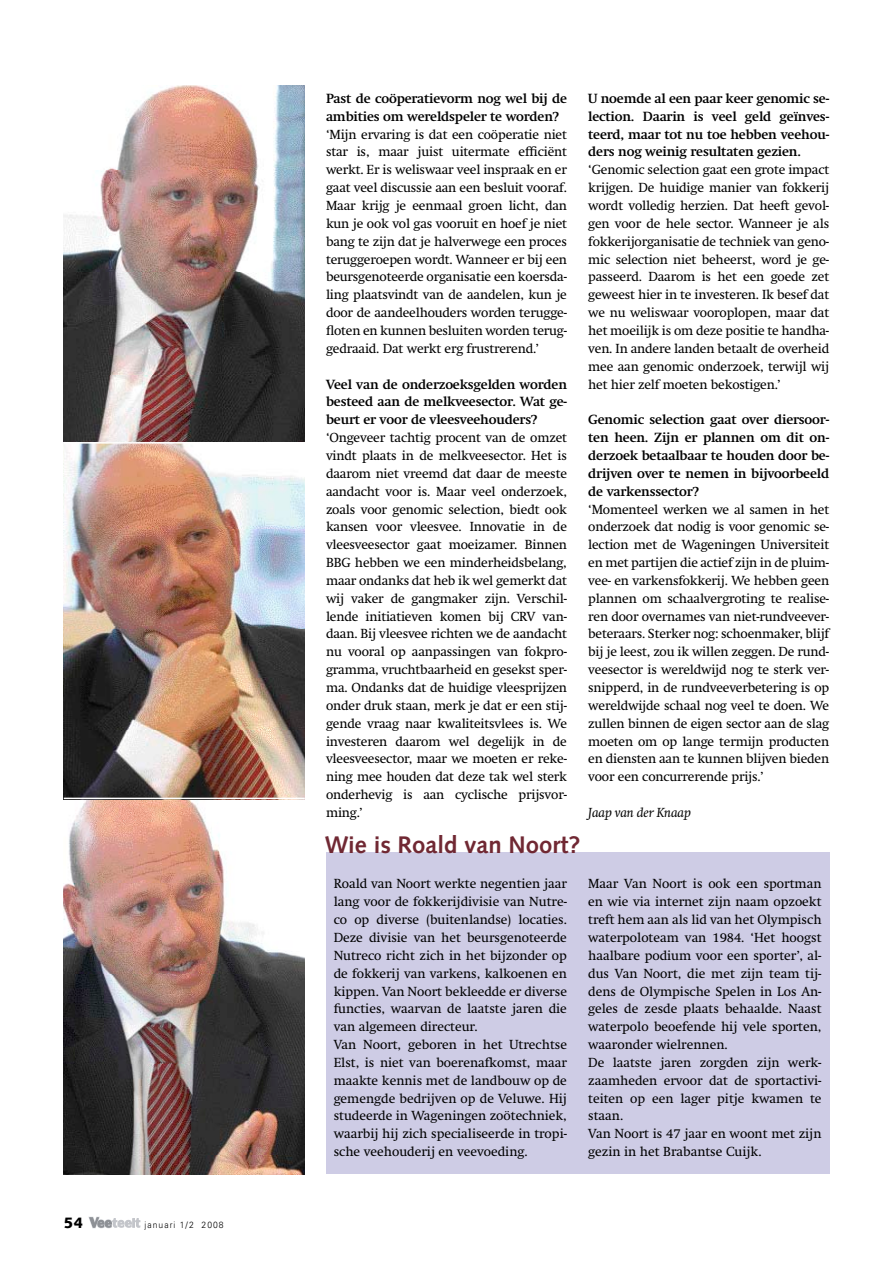
<style>
.page{position:relative;width:893px;height:1263px;background:#fff}
.page>*{position:absolute;margin:0;border:0;box-sizing:border-box;transform-origin:0 0}
.t1{font:700 24px "Syntax";color:#702833}
.t2{font:900 15px "Syntax";color:#000}
.t3{font:13.05px/17.9px "Swift";color:#000;text-align:justify}
.t4{font:700 13.05px/17.9px "Swift";letter-spacing:-.01em;color:#000;text-align:justify}
.t5{font:italic 13.05px "Swift";letter-spacing:-.01em;color:#000}
.t6{font:300 9px "Univers";letter-spacing:.12em;color:#000;scale:.95 1}
</style>
<div class="page">
<svg style="left:88px;top:1216px;width:53px;height:13px"></svg>
<img style="left:64px;top:85px;width:241px;height:1089px">
<hr style="left:64px;top:442px;width:241px;height:2px;background:#fff">
<hr style="left:64px;top:798px;width:241px;height:1px;background:#fff">
<div style="left:326px;top:853px;width:503px;height:321px;background:#cecce5"></div>
<p class="t2" style="left:64px;top:1213px;width:21px">54</p>
<p class="t6" style="left:145px;top:1219px;width:85px">januari 1/2 2008</p>
<p class="t4" style="left:326px;top:89px;width:242px">Past de coöperatievorm nog wel bij de ambities om wereldspeler te worden?</p>
<p class="t3" style="left:326px;top:125px;width:242px">‘Mijn ervaring is dat een coöperatie niet star is, maar juist uitermate efficiënt werkt. Er is weliswaar veel inspraak en er gaat veel discussie aan een besluit vooraf.<br>Maar krijg je eenmaal groen licht, dan kun je ook vol gas vooruit en hoef je niet bang te zijn dat je halverwege een proces teruggeroepen wordt. Wanneer er bij een beursgenoteerde organisatie een koersda&shy;ling plaatsvindt van de aandelen, kun je door de aandeelhouders worden terugge&shy;floten en kunnen besluiten worden terug&shy;gedraaid. Dat werkt erg frustrerend.’</p>
<p class="t4" style="left:326px;top:375px;width:242px">Veel van de onderzoeksgelden worden besteed aan de melkveesector. Wat ge&shy;beurt er voor de vleesveehouders?</p>
<p class="t3" style="left:326px;top:429px;width:242px">‘Ongeveer tachtig procent van de omzet vindt plaats in de melkveesector. Het is daarom niet vreemd dat daar de meeste aandacht voor is. Maar veel onderzoek, zoals voor genomic selection, biedt ook kansen voor vleesvee. Innovatie in de vleesveesector gaat moeizamer. Binnen BBG hebben we een minderheidsbelang, maar ondanks dat heb ik wel gemerkt dat wij vaker de gangmaker zijn. Verschil&shy;lende initiatieven komen bij CRV van&shy;daan. Bij vleesvee richten we de aandacht nu vooral op aanpassingen van fokpro&shy;gramma, vruchtbaarheid en gesekst sper&shy;ma. Ondanks dat de huidige vleesprijzen onder druk staan, merk je dat er een stij&shy;gende vraag naar kwaliteitsvlees is. We investeren daarom wel degelijk in de vleesveesector, maar we moeten er reke&shy;ning mee houden dat deze tak wel sterk onderhevig is aan cyclische prijsvor&shy;ming.’</p>
<p class="t4" style="left:588px;top:89px;width:242px">U noemde al een paar keer genomic se&shy;lection. Daarin is veel geld geïnves&shy;teerd, maar tot nu toe hebben veehou&shy;ders nog weinig resultaten gezien.</p>
<p class="t3" style="left:588px;top:161px;width:242px">‘Genomic selection gaat een grote impact krijgen. De huidige manier van fokkerij wordt volledig herzien. Dat heeft gevol&shy;gen voor de hele sector. Wanneer je als fokkerijorganisatie de techniek van geno&shy;mic selection niet beheerst, word je ge&shy;passeerd. Daarom is het een goede zet geweest hier in te investeren. Ik besef dat we nu weliswaar vooroplopen, maar dat het moeilijk is om deze positie te handha&shy;ven. In andere landen betaalt de overheid mee aan genomic onderzoek, terwijl wij het hier zelf moeten bekostigen.’</p>
<p class="t4" style="left:588px;top:411px;width:242px">Genomic selection gaat over diersoor&shy;ten heen. Zijn er plannen om dit on&shy;derzoek betaalbaar te houden door be&shy;drijven over te nemen in bijvoorbeeld de varkenssector?</p>
<p class="t3" style="left:588px;top:500px;width:242px">‘Momenteel werken we al samen in het onderzoek dat nodig is voor genomic se&shy;lection met de Wageningen Universiteit en met partijen die actief zijn in de pluim&shy;vee- en varkensfokkerij. We hebben geen plannen om schaalvergroting te realise&shy;ren door overnames van niet-rundveever&shy;beteraars. Sterker nog: schoenmaker, blijf bij je leest, zou ik willen zeggen. De rund&shy;veesector is wereldwijd nog te sterk ver&shy;snipperd, in de rundveeverbetering is op wereldwijde schaal nog veel te doen. We zullen binnen de eigen sector aan de slag moeten om op lange termijn producten en diensten aan te kunnen blijven bieden voor een concurrerende prijs.’</p>
<p class="t5" style="left:588px;top:805px;width:104px">Jaap van der Knaap</p>
<h1 class="t1" style="left:325px;top:831px;width:257px">Wie is Roald van Noort?</h1>
<p class="t3" style="left:334px;top:875px;width:235px;text-align:left">Roald van Noort werkte negentien jaar lang voor de fokkerijdivisie van Nutre&shy;co op diverse (buitenlandse) locaties.<br>Deze divisie van het beursgenoteerde Nutreco richt zich in het bijzonder op de fokkerij van varkens, kalkoenen en kippen. Van Noort bekleedde er diverse functies, waarvan de laatste jaren die van algemeen directeur.<br>Van Noort, geboren in het Utrechtse Elst, is niet van boerenafkomst, maar maakte kennis met de landbouw op de gemengde bedrijven op de Veluwe. Hij studeerde in Wageningen zoötechniek, waarbij hij zich specialiseerde in tropi&shy;sche veehouderij en veevoeding.</p>
<p class="t3" style="left:588px;top:875px;width:235px;text-align:left">Maar Van Noort is ook een sportman en wie via internet zijn naam opzoekt treft hem aan als lid van het Olympisch waterpoloteam van 1984. ‘Het hoogst haalbare podium voor een sporter’, al&shy;dus Van Noort, die met zijn team tij&shy;dens de Olympische Spelen in Los An&shy;geles de zesde plaats behaalde. Naast waterpolo beoefende hij vele sporten, waaronder wielrennen.<br>De laatste jaren zorgden zijn werk&shy;zaamheden ervoor dat de sportactivi&shy;teiten op een lager pitje kwamen te staan.<br>Van Noort is 47 jaar en woont met zijn gezin in het Brabantse Cuijk.</p>
</div>
